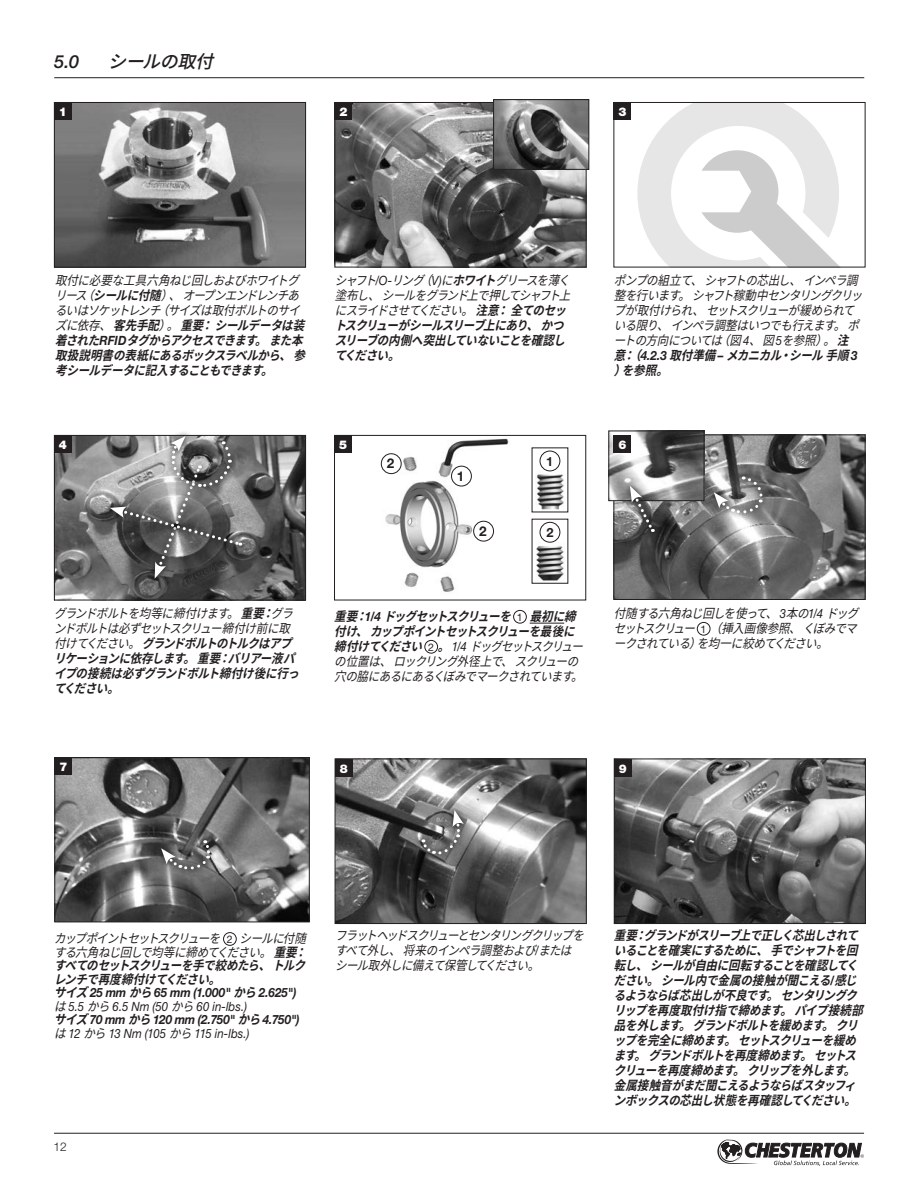
<style>
.page{position:relative;width:918px;height:1188px;background:#fff}
.page>*{position:absolute;margin:0;border:0;box-sizing:border-box;transform-origin:0 0}
.t1{font:italic 500 18px "Noto Sans CJ Kjp";color:#231f20}
.t2{font:italic 500 18px "Helvetica Neue LT Std";color:#231f20}
.t3{font:700 13.5px "Helvetica Neue LT Std";color:#231f20}
.t4{font:italic 700 12.75px/15px "Noto Sans CJ Kjp";color:#231f20;scale:.9 1}
.t5{font:italic 12.75px/15px "Noto Sans CJ Kjp";color:#231f20;scale:.9 1}
.t6{font:italic 700 12.75px/13.5px "Helvetica Neue LT Std";letter-spacing:.015em;color:#231f20;scale:.9 1}
.t7{font:700 12.75px "Helvetica Neue LT Std";color:#231f20}
.t8{font:900 12px "Helvetica Neue LT Std";color:#fff}
.t9{font:300 12px "Helvetica Neue LT Std";color:#231f20}
.s1{font-weight:400}
.s2{font-family:"Helvetica Neue LT Std";font-weight:400}
.s3{font-family:"Helvetica Neue LT Std"}
.s4{font-weight:700}
.s5{font-family:"Helvetica Neue LT Std";font-weight:700}
.s6{font-family:"Helvetica Neue LT Std";font-style:normal;font-size:10.5px}
.s7{font-family:"Noto Sans CJ Kjp"}
.s8{font-family:"Noto Sans CJ Kjp";font-weight:400}
</style>
<div class="page">
<svg style="left:717px;top:1139px;width:147px;height:27px"></svg>
<hr style="left:54px;top:1133px;width:810px;height:1px;background:#231f20">
<hr style="left:54px;top:77px;width:810px;height:1px;background:#231f20">
<img style="left:56px;top:104px;width:248px;height:161px">
<div style="left:54px;top:102px;width:252px;height:165px;border:1px solid #231f20"></div>
<div style="left:54px;top:102px;width:18px;height:18px;background:#231f20"></div>
<img style="left:336px;top:104px;width:248px;height:161px">
<div style="left:334px;top:102px;width:252px;height:165px;border:1px solid #231f20"></div>
<div style="left:334px;top:102px;width:18px;height:18px;background:#231f20"></div>
<svg style="left:637px;top:104px;width:202px;height:161px"></svg>
<img style="left:616px;top:437px;width:248px;height:161px">
<div style="left:614px;top:435px;width:252px;height:165px;border:1px solid #231f20"></div>
<div style="left:614px;top:102px;width:18px;height:18px;background:#231f20"></div>
<img style="left:495px;top:101px;width:92px;height:67px">
<div style="left:493px;top:99px;width:96px;height:71px;border:1px solid #231f20"></div>
<img style="left:610px;top:432px;width:92px;height:67px">
<div style="left:608px;top:430px;width:96px;height:71px;border:1px solid #231f20"></div>
<div style="left:697px;top:622px;width:13px;height:14px;border:1px solid #231f20;border-radius:50%"></div>
<div style="left:614px;top:435px;width:18px;height:18px;background:#231f20"></div>
<svg style="left:623px;top:479px;width:38px;height:60px"></svg>
<svg style="left:630px;top:486px;width:25px;height:46px"></svg>
<img style="left:380px;top:438px;width:189px;height:154px">
<div style="left:334px;top:435px;width:252px;height:165px;border:1px solid #231f20"></div>
<div style="left:334px;top:435px;width:18px;height:18px;background:#231f20"></div>
<hr style="left:530px;top:623px;width:34px;height:1px;background:#231f20">
<div style="left:513px;top:610px;width:14px;height:14px;border:1px solid #231f20;border-radius:50%"></div>
<div style="left:424px;top:640px;width:14px;height:14px;border:1px solid #231f20;border-radius:50%"></div>
<img style="left:56px;top:759px;width:252px;height:161px">
<div style="left:54px;top:757px;width:256px;height:165px;border:1px solid #231f20"></div>
<div style="left:54px;top:757px;width:18px;height:18px;background:#231f20"></div>
<div style="left:223px;top:932px;width:14px;height:14px;border:1px solid #231f20;border-radius:50%"></div>
<img style="left:337px;top:761px;width:248px;height:161px">
<div style="left:335px;top:759px;width:252px;height:165px;border:1px solid #231f20"></div>
<div style="left:335px;top:759px;width:18px;height:18px;background:#231f20"></div>
<img style="left:616px;top:761px;width:248px;height:161px">
<div style="left:614px;top:759px;width:252px;height:165px;border:1px solid #231f20"></div>
<div style="left:614px;top:759px;width:18px;height:18px;background:#231f20"></div>
<img style="left:56px;top:437px;width:248px;height:161px">
<div style="left:54px;top:435px;width:252px;height:165px;border:1px solid #231f20"></div>
<div style="left:54px;top:435px;width:18px;height:18px;background:#231f20"></div>
<svg style="left:148px;top:579px;width:59px;height:6px"></svg>
<svg style="left:104px;top:500px;width:144px;height:52px"></svg>
<svg style="left:164px;top:432px;width:73px;height:4px"></svg>
<svg style="left:110px;top:436px;width:131px;height:143px;background:#767676"></svg>
<svg style="left:707px;top:470px;width:62px;height:50px"></svg>
<svg style="left:714px;top:476px;width:50px;height:37px;background:#949393"></svg>
<svg style="left:154px;top:834px;width:63px;height:42px"></svg>
<svg style="left:161px;top:840px;width:50px;height:30px"></svg>
<svg style="left:415px;top:804px;width:55px;height:57px"></svg>
<svg style="left:421px;top:810px;width:43px;height:46px;background:#797979"></svg>
<img style="left:534px;top:525px;width:32px;height:57px">
<div style="left:540px;top:522px;width:20px;height:20px;background:#fff;border-radius:50%"></div>
<div style="left:540px;top:522px;width:20px;height:21px;border:1px solid #231f20;border-radius:50%"></div>
<img style="left:534px;top:454px;width:32px;height:56px">
<div style="left:540px;top:451px;width:20px;height:20px;background:#fff;border-radius:50%"></div>
<div style="left:540px;top:451px;width:20px;height:20px;border:1px solid #231f20;border-radius:50%"></div>
<div style="left:452px;top:466px;width:19px;height:20px;background:#fff;border-radius:50%"></div>
<div style="left:451px;top:466px;width:21px;height:20px;border:1px solid #231f20;border-radius:50%"></div>
<div style="left:474px;top:521px;width:20px;height:20px;background:#fff;border-radius:50%"></div>
<div style="left:473px;top:521px;width:21px;height:20px;border:1px solid #231f20;border-radius:50%"></div>
<div style="left:381px;top:454px;width:20px;height:20px;background:#fff;border-radius:50%"></div>
<div style="left:381px;top:453px;width:21px;height:21px;border:1px solid #231f20;border-radius:50%"></div>
<h1 class="t2" style="left:54px;top:51px;width:27px">5.0</h1>
<h1 class="t1" style="left:108px;top:52px;width:117px">シールの取付</h1>
<p class="t8" style="left:59px;top:105px;width:10px">1</p>
<p class="t8" style="left:339px;top:105px;width:10px">2</p>
<p class="t8" style="left:618px;top:105px;width:10px">3</p>
<p class="t4" style="left:335px;top:273px;width:272px"><span class="s1">シャフト</span><span class="s2">/ O -</span> <span class="s1">リング（</span><span class="s2">V)</span> <span class="s1">に</span>ホワイト<span class="s1">グリースを薄く塗布し、シールをグランド上で押してシャフト上にスライドさせてください。</span>注意：全てのセットスクリューがシールスリーブ上にあり、かつスリーブの内側へ突出していないことを確認してください。</p>
<p class="t4" style="left:55px;top:273px;width:288px"><span class="s1">取付に必要な工具六角ねじ回しおよびホワイトグリース（</span>シールに付随<span class="s1">）、オープンエンドレンチあるいはソケットレンチ（サイズは取付ボルトのサイズに依存、</span>客先手配<span class="s1">）。</span>重要：シールデータは装着された<span class="s3">R FI D</span> タグからアクセスできます。また本取扱説明書の表紙にあるボックスラベルから、参考シールデータに記入することもできます。</p>
<p class="t5" style="left:614px;top:273px;width:286px">ポンプの組立て、シャフトの芯出し、インペラ調整を行います。シャフト稼動中センタリングクリップが取付けられ、セットスクリューが緩められている限り、インペラ調整はいつでも行えます。ポートの方向については（図<span class="s3">4</span> 、図<span class="s3">5</span> を参照）。<span class="s4">注意：（</span><span class="s5">4. 2. 3</span> <span class="s4">取付準備</span><span class="s5">–</span> <span class="s4">メカニカル・シール手順</span><span class="s5">3</span><span class="s4">）を参照。</span></p>
<p class="t8" style="left:59px;top:438px;width:10px">4</p>
<p class="t8" style="left:339px;top:438px;width:10px">5</p>
<p class="t8" style="left:618px;top:437px;width:10px">6</p>
<p class="t3" style="left:387px;top:455px;width:9px">2</p>
<p class="t7" style="left:546px;top:453px;width:9px">1</p>
<p class="t3" style="left:457px;top:468px;width:9px">1</p>
<p class="t3" style="left:479px;top:523px;width:9px">2</p>
<p class="t7" style="left:546px;top:524px;width:9px">2</p>
<p class="t4" style="left:54px;top:606px;width:282px"><span class="s1">グランドボルトを均等に締付けます。</span>重要：<span class="s1">グランドボルトは必ずセットスクリュー締付け前に取付けてください。</span>グランドボルトのトルクはアプリケーションに依存します。重要：バリアー液パイプの接続は必ずグランドボルト締付け後に行ってください。</p>
<p class="t5" style="left:334px;top:609px;width:286px"><span class="s4">重要：</span><span class="s5">1 /4</span> <span class="s4">ドッグセットスクリューを</span><span class="s6">1</span> <span class="s4">最初に締付け、カップポイントセットスクリューを最後に締付けてください</span><span class="s6">2</span> <span class="s4">。</span><span class="s3">1 /4</span> ドッグセットスクリューの位置は、ロックリング外径上で、スクリューの穴の脇にあるにあるくぼみでマークされています。</p>
<p class="t5" style="left:614px;top:606px;width:282px">付随する六角ねじ回しを使って、<span class="s3">3</span> 本の<span class="s3">1 /4</span> ドッグセットスクリュー<span class="s6">1</span> （挿入画像参照、くぼみでマークされている）を均一に絞めてください。</p>
<p class="t8" style="left:59px;top:760px;width:10px">7</p>
<p class="t8" style="left:340px;top:761px;width:10px">8</p>
<p class="t8" style="left:619px;top:761px;width:10px">9</p>
<p class="t5" style="left:54px;top:932px;width:290px;line-height:13.5px;text-align:justify">カップポイントセットスクリューを <span class="s6">2</span> シールに付随する六角ねじ回しで均等に締めてください。<span class="s4">重要：すべてのセットスクリューを手で絞めたら、トルクレンチで再度締付けてください。</span></p>
<p class="t6" style="left:54px;top:986px;width:274px"><span class="s7">サイズ</span>25 mm <span class="s7">から</span>65 mm (1.000" <span class="s7">から</span>2.625")<span class="s8">は</span><span class="s1">5.5</span> <span class="s8">から</span><span class="s1">6.5 Nm (50</span> <span class="s8">から</span><span class="s1">60 in-lbs.)<br></span><span class="s7">サイズ</span>70 mm <span class="s7">から</span>120 mm (2.750" <span class="s7">から</span>4.750")<span class="s8">は</span><span class="s1">12</span> <span class="s8">から</span><span class="s1">13 Nm (105</span> <span class="s8">から</span><span class="s1">115 in-lbs.)</span></p>
<p class="t5" style="left:335px;top:928px;width:287px">フラットヘッドスクリューとセンタリングクリップをすべて外し、将来のインペラ調整および<span class="s3">/</span> またはシール取外しに備えて保管してください。</p>
<p class="t9" style="left:53px;top:1139px;width:15px">12</p>
<p class="t4" style="left:614px;top:928px;width:287px">重要：グランドがスリーブ上で正しく芯出しされていることを確実にするために、手でシャフトを回転し、シールが自由に回転することを確認してください。シール内で金属の接触が聞こえる<span class="s3">/</span> 感じるようならば芯出しが不良です。センタリングクリップを再度取付け指で締めます。パイプ接続部品を外します。グランドボルトを緩めます。クリップを完全に締めます。セットスクリューを緩めます。グランドボルトを再度締めます。セットスクリューを再度締めます。クリップを外します。金属接触音がまだ聞こえるようならばスタッフィンボックスの芯出し状態を再確認してください。</p>
</div>
